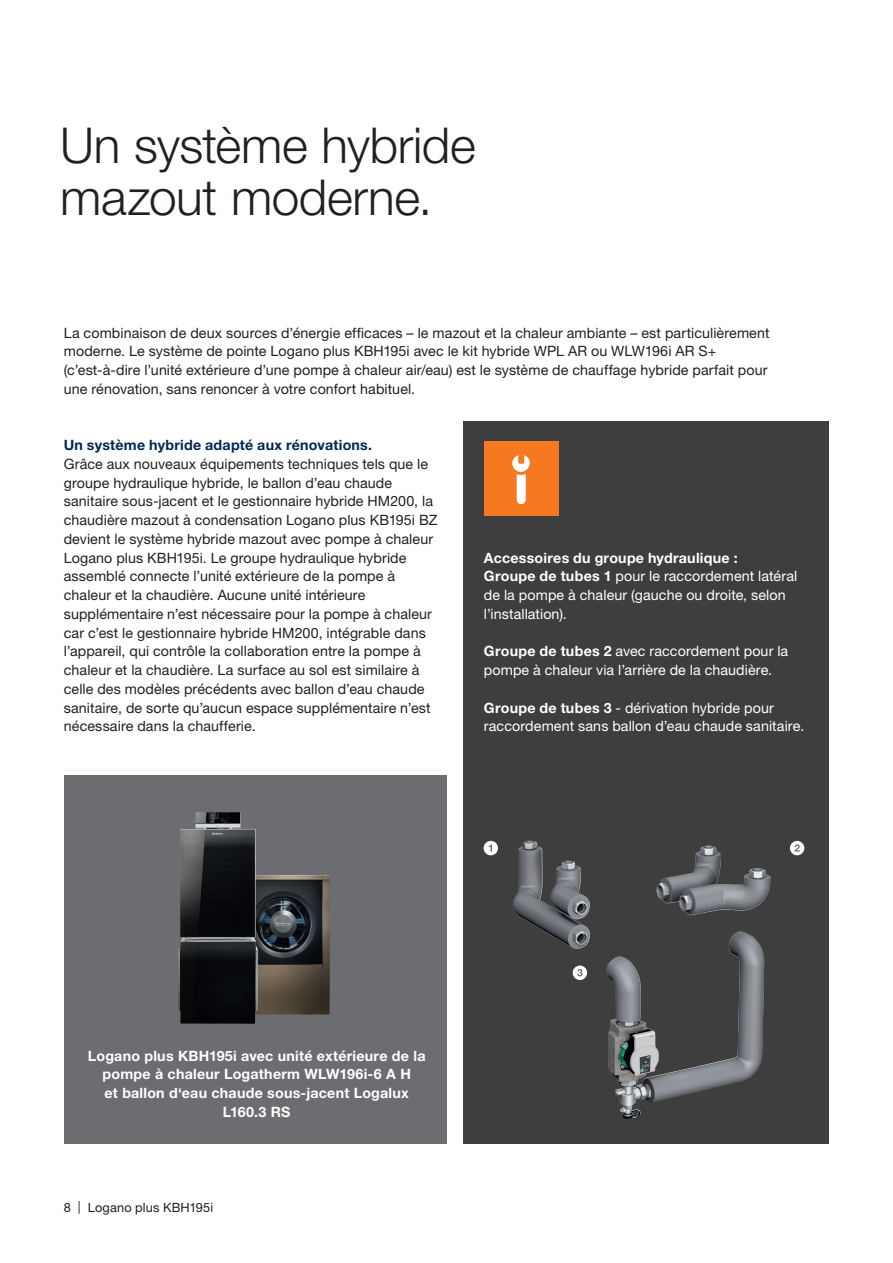
<style>
.page{position:relative;width:893px;height:1263px;background:#fff}
.page>*{position:absolute;margin:0;border:0;box-sizing:border-box;transform-origin:0 0}
.Headline_HelveticaNe{font:300 49.5px "Helvetica Neue LT Pro";letter-spacing:-.005em;color:#231f20}
.Copytext_HelveticaNe{font:14.25px/18.8px "Helvetica Neue LT Pro";letter-spacing:.005em;color:#231f20}
.Copytext_HelveticaNe-2{font:14.25px/18.8px "Helvetica Neue LT Pro";letter-spacing:.005em;color:#fff}
.Product_designation{font:700 14.25px/18.8px "Helvetica Neue LT Pro";letter-spacing:.015em;color:#fff;text-align:center}
.Subheadline_Helvetic{font:700 14.25px "Helvetica Neue LT Pro";letter-spacing:.015em;color:#002855}
.Subheadline_Helvetic-2{font:700 14.25px "Helvetica Neue LT Pro";letter-spacing:.015em;color:#fff}
.Pagination_Helvetica{font:12.75px "Helvetica Neue LT Pro";letter-spacing:.01em;color:#231f20}
.s1{font-weight:700}
</style>
<div class="page">
<div style="left:64px;top:775px;width:382px;height:369px;background:#6c6d70"></div>
<div style="left:463px;top:421px;width:366px;height:723px;background:#3e3e3f"></div>
<img style="left:258px;top:875px;width:72px;height:140px">
<img style="left:178px;top:812px;width:80px;height:212px">
<div style="left:484px;top:441px;width:74px;height:75px;background:#f47921"></div>
<svg style="left:513px;top:455px;width:16px;height:49px"></svg>
<div style="left:509px;top:449px;width:24px;height:26px;border:3px solid #f47921;border-radius:50%"></div>
<img style="left:513px;top:841px;width:257px;height:246px">
<div style="left:573px;top:965px;width:14px;height:15px;background:#fff;border-radius:50%"></div>
<svg style="left:577px;top:969px;width:6px;height:7px"></svg>
<div style="left:790px;top:841px;width:14px;height:14px;background:#fff;border-radius:50%"></div>
<svg style="left:794px;top:844px;width:6px;height:7px"></svg>
<div style="left:484px;top:841px;width:14px;height:14px;background:#fff;border-radius:50%"></div>
<svg style="left:489px;top:844px;width:3px;height:7px"></svg>
<p class="Headline_HelveticaNe" style="left:60px;top:115px;width:417px">Un système hybride</p>
<p class="Headline_HelveticaNe" style="left:60px;top:168px;width:374px">mazout moderne.</p>
<p class="Copytext_HelveticaNe" style="left:64px;top:323px;width:707px">La combinaison de deux sources d’énergie efficaces – le mazout et la chaleur ambiante – est particulièrement moderne. Le système de pointe Logano plus KBH195i avec le kit hybride WPL AR ou WLW196i AR S+</p>
<p class="Copytext_HelveticaNe" style="left:64px;top:360px;width:705px">(c’est-à-dire l’unité extérieure d’une pompe à chaleur air/eau) est le système de chauffage hybride parfait pour une rénovation, sans renoncer à votre confort habituel.</p>
<p class="Subheadline_Helvetic" style="left:64px;top:436px;width:310px">Un système hybride adapté aux rénovations.</p>
<p class="Copytext_HelveticaNe" style="left:64px;top:454px;width:366px">Grâce aux nouveaux équipements techniques tels que le groupe hydraulique hybride, le ballon d’eau chaude</p>
<p class="Copytext_HelveticaNe" style="left:64px;top:491px;width:375px">sanitaire sous-jacent et le gestionnaire hybride HM200, la chaudière mazout à condensation Logano plus KB195i BZ</p>
<p class="Copytext_HelveticaNe" style="left:64px;top:529px;width:371px">devient le système hybride mazout avec pompe à chaleur<br>Logano plus KBH195i. Le groupe hydraulique hybride</p>
<p class="Copytext_HelveticaNe" style="left:64px;top:566px;width:333px">assemblé connecte l’unité extérieure de la pompe à</p>
<p class="Copytext_HelveticaNe" style="left:64px;top:585px;width:303px">chaleur et la chaudière. Aucune unité intérieure</p>
<p class="Copytext_HelveticaNe" style="left:64px;top:604px;width:370px">supplémentaire n’est nécessaire pour la pompe à chaleur car c’est le gestionnaire hybride HM200, intégrable dans l’appareil, qui contrôle la collaboration entre la pompe à chaleur et la chaudière. La surface au sol est similaire à celle des modèles précédents avec ballon d’eau chaude sanitaire, de sorte qu’aucun espace supplémentaire n’est nécessaire dans la chaufferie.</p>
<p class="Subheadline_Helvetic-2" style="left:484px;top:548px;width:255px">Accessoires du groupe hydraulique :</p>
<p class="Copytext_HelveticaNe-2" style="left:484px;top:566px;width:315px"><span class="s1">Groupe de tubes 1</span> pour le raccordement latéral de la pompe à chaleur (gauche ou droite, selon l’installation).</p>
<p class="Copytext_HelveticaNe-2" style="left:484px;top:641px;width:306px"><span class="s1">Groupe de tubes 2</span> avec raccordement pour la pompe à chaleur via l’arrière de la chaudière.</p>
<p class="Copytext_HelveticaNe-2" style="left:484px;top:698px;width:291px"><span class="s1">Groupe de tubes 3</span> - dérivation hybride pour</p>
<p class="Copytext_HelveticaNe-2" style="left:484px;top:716px;width:322px">raccordement sans ballon d’eau chaude sanitaire.</p>
<p class="Product_designation" style="left:88px;top:1046px;width:339px">Logano plus KBH195i avec unité extérieure de la pompe à chaleur Logatherm WLW196i-6 A H</p>
<p class="Product_designation" style="left:105px;top:1083px;width:306px">et ballon d‘eau chaude sous-jacent Logalux<br>L160.3 RS</p>
<p class="Pagination_Helvetica" style="left:64px;top:1199px;width:151px">8 | Logano plus KBH195i</p>
</div>
